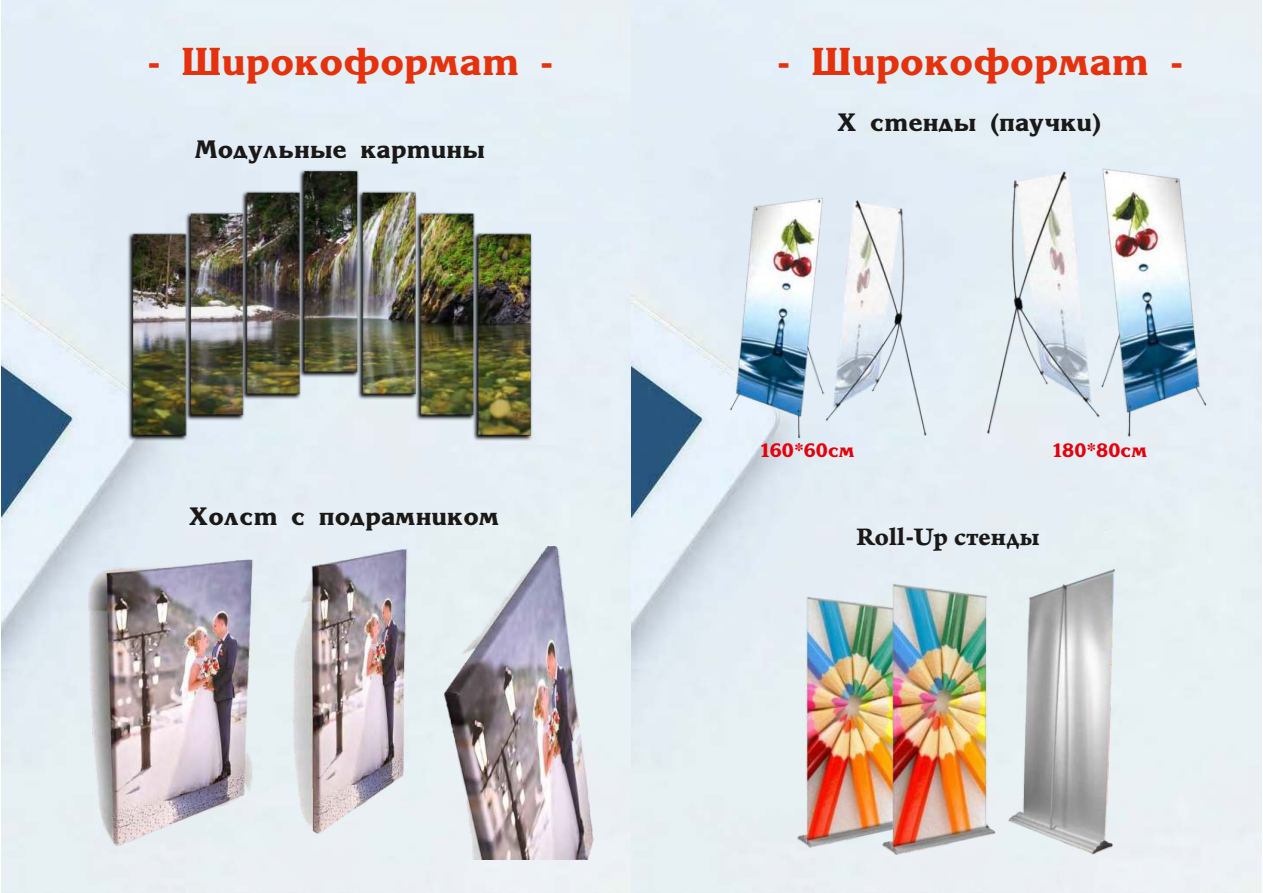
<style>
.page{position:relative;width:1263px;height:893px;background:#fff}
.page>*{position:absolute;margin:0;border:0;box-sizing:border-box;transform-origin:0 0}
.t1{font:700 41.7px "Korinna.kz";color:#e5320e}
.t2{font:700 27px "Korinna.kz";color:#1a1918}
.t3{font:27px "Arno Pro Bold Caption";letter-spacing:-.005em;color:#1a1918}
.t4{font:700 21px "Korinna.kz";color:#e3000e}
.s1{font-family:"Korinna.kz";font-weight:700}
</style>
<div class="page">
<img style="left:2px;top:0;width:1259px;height:893px">
<img style="left:128px;top:170px;width:404px;height:271px">
<img style="left:88px;top:546px;width:505px;height:314px">
<img style="left:707px;top:174px;width:240px;height:275px">
<img style="left:964px;top:142px;width:268px;height:307px">
<img style="left:798px;top:584px;width:84px;height:263px">
<img style="left:882px;top:569px;width:233px;height:285px">
<h1 class="t1" style="left:147px;top:39px;width:407px">- Широкоформат -</h1>
<p class="t2" style="left:195px;top:135px;width:291px">Модульные картины</p>
<p class="t2" style="left:189px;top:502px;width:311px">Холст с подрамником</p>
<h1 class="t1" style="left:777px;top:40px;width:407px">- Широкоформат -</h1>
<p class="t2" style="left:837px;top:107px;width:265px">Х стенды (паучки)</p>
<p class="t4" style="left:760px;top:439px;width:96px">160*60см</p>
<p class="t4" style="left:1053px;top:439px;width:96px">180*80см</p>
<p class="t3" style="left:856px;top:521px;width:185px">Roll<span class="s1">-</span>Up стенды</p>
</div>
